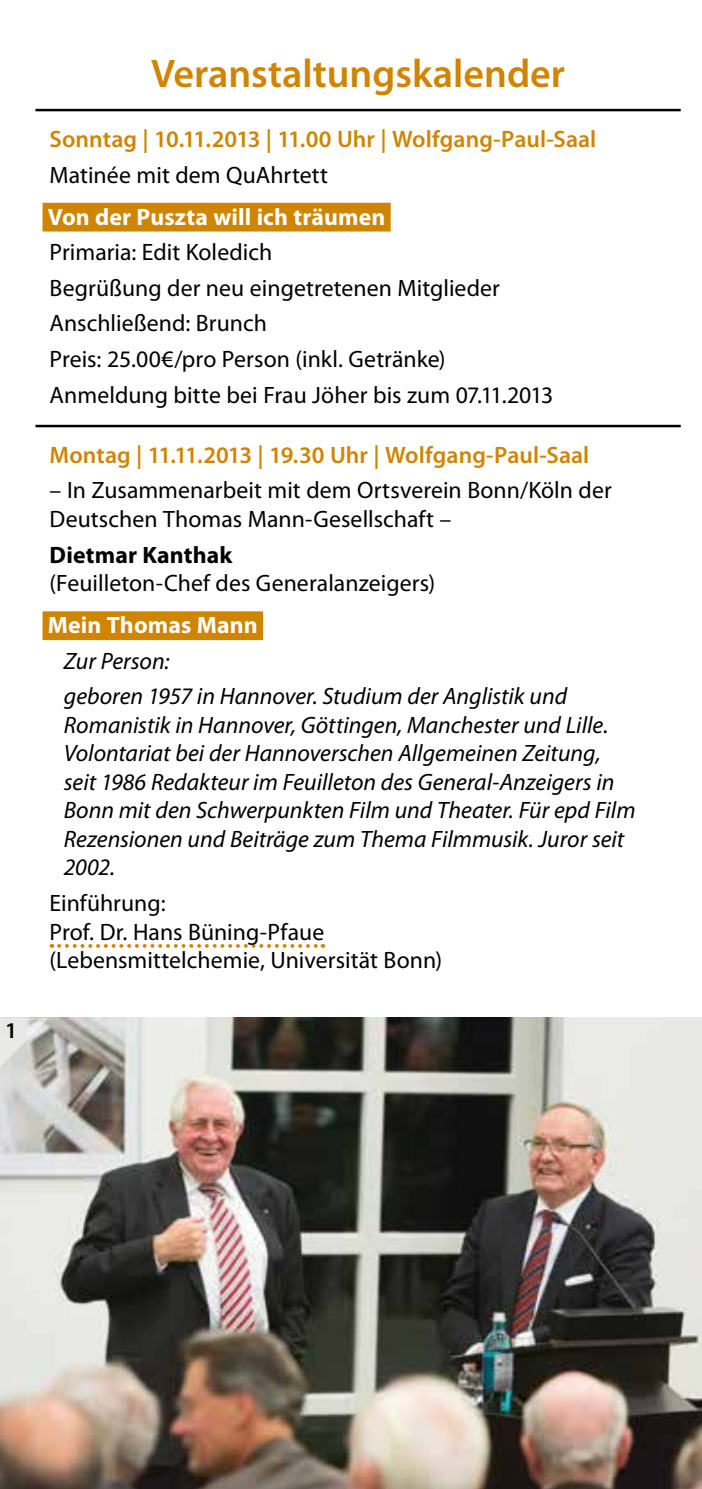
<style>
.page{position:relative;width:702px;height:1489px;background:#fff}
.page>*{position:absolute;margin:0;border:0;box-sizing:border-box;transform-origin:0 0}
.t1{font:600 40px "Myriad Pro";color:#cf8500}
.t2{font:23.75px/35.5px "Myriad Pro";letter-spacing:.005em;color:#000}
.t3{font:italic 23.75px/28.5px "Myriad Pro";color:#000}
.t4{font:600 23.75px "Myriad Pro";color:#cf8500}
.t5{font:700 23.75px "Myriad Pro";letter-spacing:.005em;color:#fff}
.t6{font:700 23.75px "Myriad Pro";letter-spacing:.005em;color:#000}
.t7{font:600 22.5px "Myriad Pro";color:#000}
</style>
<div class="page">
<hr style="left:35px;top:109px;width:645px;height:2px;background:#000">
<div style="left:43px;top:203px;width:347px;height:28px;background:#cf8500"></div>
<hr style="left:35px;top:425px;width:645px;height:2px;background:#000">
<div style="left:43px;top:611px;width:220px;height:29px;background:#cf8500"></div>
<svg style="left:59px;top:944px;width:264px;height:3px"></svg>
<img style="left:0;top:1017px;width:702px;height:471px">
<svg style="left:0;top:1017px;width:50px;height:50px"></svg>
<p class="t7" style="left:5px;top:1016px;width:14px">1</p>
<h1 class="t1" style="left:151px;top:48px;width:415px">Veranstaltungskalender</h1>
<p class="t4" style="left:50px;top:124px;width:548px">Sonntag | 10.11.2013 | 11.00 Uhr | Wolfgang-Paul-Saal</p>
<p class="t2" style="left:50px;top:156px;width:280px">Matinée mit dem QuAhrtett</p>
<p class="t5" style="left:48px;top:201px;width:339px">Von der Puszta will ich träumen</p>
<p class="t2" style="left:50px;top:234px;width:505px">Primaria: Edit Koledich<br>Begrüßung der neu eingetretenen Mitglieder Anschließend: Brunch<br>Preis: 25.00€/pro Person (inkl. Getränke)<br>Anmeldung bitte bei Frau Jöher bis zum 07.11.2013</p>
<p class="t4" style="left:50px;top:440px;width:541px">Montag | 11.11.2013 | 19.30 Uhr | Wolfgang-Paul-Saal</p>
<p class="t2" style="left:50px;top:476px;width:563px;line-height:28.5px">– In Zusammenarbeit mit dem Ortsverein Bonn/Köln der<br>Deutschen Thomas Mann-Gesellschaft –</p>
<p class="t6" style="left:50px;top:539px;width:184px">Dietmar Kanthak</p>
<p class="t2" style="left:50px;top:565px;width:387px">(Feuilleton-Chef des Generalanzeigers)</p>
<p class="t5" style="left:48px;top:609px;width:211px">Mein Thomas Mann</p>
<p class="t3" style="left:64px;top:642px;width:505px;line-height:35.5px">Zur Person:<br>geboren 1957 in Hannover. Studium der Anglistik und</p>
<p class="t3" style="left:64px;top:710px;width:573px">Romanistik in Hannover, Göttingen, Manchester und Lille.<br>Volontariat bei der Hannoverschen Allgemeinen Zeitung, seit 1986 Redakteur im Feuilleton des General-Anzeigers in Bonn mit den Schwerpunkten Film und Theater. Für epd Film Rezensionen und Beiträge zum Thema Filmmusik. Juror seit 2002.</p>
<p class="t2" style="left:50px;top:888px;width:394px;line-height:28.5px">Einführung:<br>Prof. Dr. Hans Büning-Pfaue (Lebensmittelchemie, Universität Bonn)</p>
</div>
